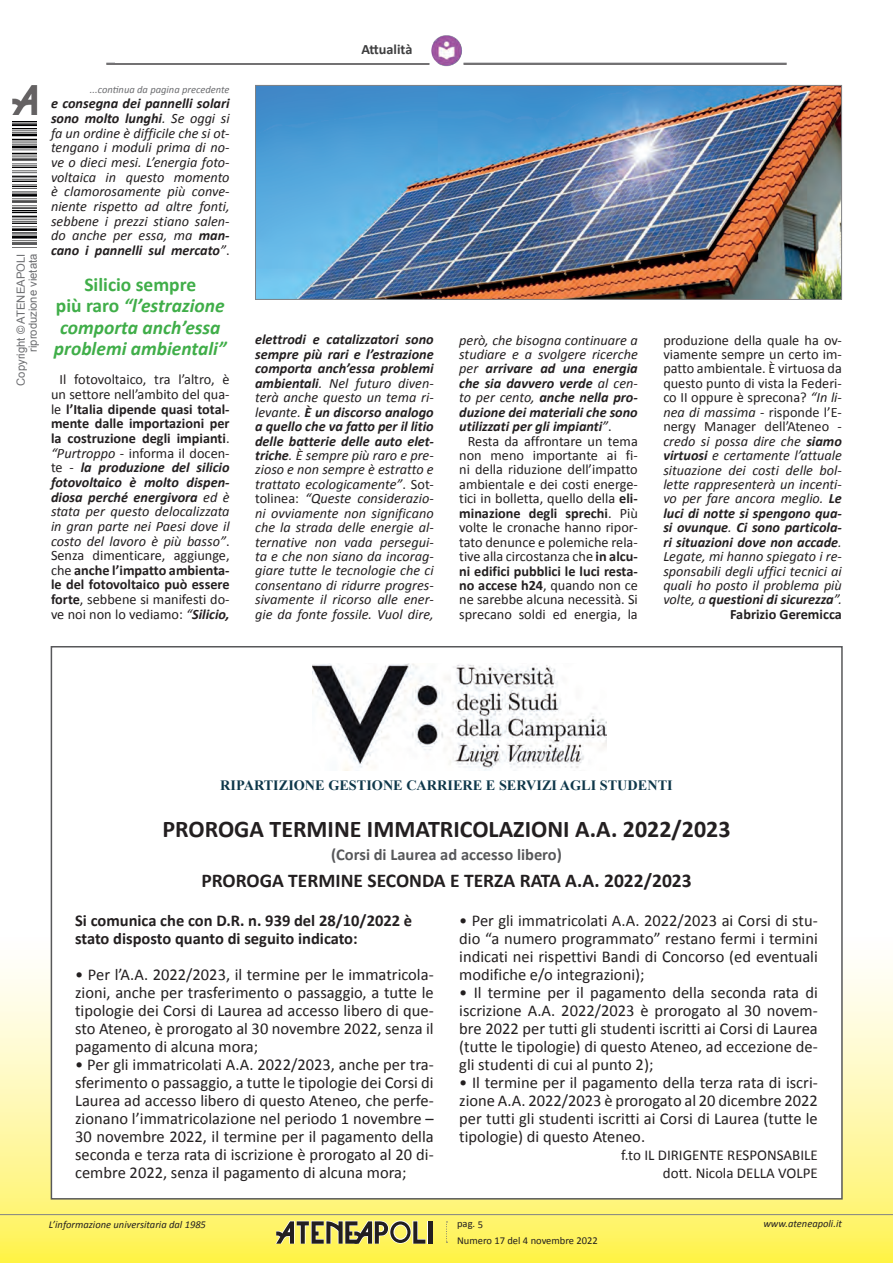
<style>
.page{position:relative;width:893px;height:1263px;background:#fff}
.page>*{position:absolute;margin:0;border:0;box-sizing:border-box;transform-origin:0 0}
.t1{font:700 24px "Calibri";color:#231f20}
.t2{font:italic 700 19.5px/21.5px "Calibri";color:#40ae49;text-align:center}
.t3{font:700 19.5px "Calibri";color:#231f20}
.t4{font:16.5px/18px "Calibri";color:#231f20;text-align:justify}
.t5{font:700 16.5px/18px "Calibri";color:#231f20}
.t6{font:700 16.5px "Calibri";color:#57585a}
.t7{font:15px/18px "Calibri";color:#231f20;text-align:right}
.t8{font:italic 14.25px/14.4px "Calibri";color:#231f20;text-align:justify}
.t9{font:14.25px/14.7px "Calibri";color:#231f20;text-align:center}
.t10{font:italic 700 14.25px "Calibri";color:#231f20}
.t11{font:700 14.25px "Calibri";color:#231f20}
.t12{font:700 14.25px "Times New Roman";color:#0e374a}
.t13{font:700 14.25px "Calibri";color:#3e3e3f}
.t14{font:11.25px/12px "Arial";color:#6c6d70;text-align:right}
.t15{font:italic 10.5px "Calibri";color:#231f20}
.t16{font:10.5px "Calibri";color:#231f20}
.t17{font:italic 10.5px "Calibri";color:#6c6d70}
.s1{font-weight:700}
.s2{font-style:normal}
.s3{font-style:italic}
.s4{font-weight:700;font-style:italic}
.s5{font-weight:400}
.s6{font-weight:400;font-style:normal}
.s7{font-weight:700;font-style:normal}
</style>
<div class="page">
<svg style="left:0;top:932px;width:893px;height:331px;background:#fdf484"></svg>
<img style="left:13px;top:121px;width:23px;height:124px">
<img style="left:429px;top:35px;width:33px;height:32px">
<hr style="left:463px;top:63px;width:324px;height:1px;background:#808285">
<hr style="left:463px;top:64px;width:324px;height:1px;background:#231f20">
<hr style="left:106px;top:63px;width:323px;height:1px;background:#808285">
<hr style="left:106px;top:64px;width:323px;height:1px;background:#231f20">
<hr style="left:0;top:1214px;width:893px;height:1px;background:#808285">
<svg style="left:446px;top:1221px;width:1px;height:22px"></svg>
<svg style="left:427px;top:1221px;width:6px;height:23px"></svg>
<hr style="left:428px;top:1221px;width:4px;height:23px;background:#231f20">
<svg style="left:275px;top:1220px;width:150px;height:24px;background:#9f995d"></svg>
<div style="left:115px;top:43px;width:331px;height:20px;background:#fff"></div>
<img style="left:12px;top:85px;width:25px;height:30px">
<img style="left:257px;top:87px;width:583px;height:211px">
<div style="left:255px;top:85px;width:587px;height:215px;border:1px solid #808285"></div>
<div style="left:51px;top:646px;width:792px;height:553px;background:#fff;border:2px solid #57585a"></div>
<img style="left:312px;top:663px;width:295px;height:107px">
<p class="t14" style="left:15px;top:386px;width:133px;rotate:-90deg">Copyright © ATENEAPOLI riproduzione vietata</p>
<p class="t17" style="left:90px;top:82px;width:141px">...continua da pagina precedente</p>
<p class="t8" style="left:51px;top:96px;width:180px"><span class="s1">e consegna dei pannelli solari sono molto lunghi</span>. Se oggi si fa un ordine è difficile che si ot&shy;tengano i moduli prima di no&shy;ve o dieci mesi. L’energia foto&shy;voltaica in questo momento è clamorosamente più conve&shy;niente rispetto ad altre fonti, sebbene i prezzi stiano salen&shy;do anche per essa, ma <span class="s1">man&shy;cano i pannelli sul mercato</span>”<span class="s2">.</span></p>
<h2 class="t2" style="left:54px;top:273px;width:174px"><span class="s2">Silicio sempre<br>più raro</span> “l’estrazione comporta anch’essa problemi ambientali”</h2>
<p class="t9" style="left:51px;top:372px;width:180px">Il fotovoltaico, tra l’altro, è un settore nell’ambito del qua&shy;le <span class="s1">l’Italia dipende quasi total&shy;mente dalle importazioni per la costruzione degli impianti</span>. <span class="s3">“Purtroppo</span> - informa il docen&shy;te - <span class="s4">la produzione del silicio fotovoltaico è molto dispen&shy;diosa perché energivora</span> <span class="s3">ed è stata per questo delocalizzata in gran parte nei Paesi dove il costo del lavoro è più basso”</span>.<br>Senza dimenticare, aggiunge, che <span class="s1">anche l’impatto ambienta&shy;le del fotovoltaico può essere forte</span>, sebbene si manifesti do&shy;ve noi non lo vediamo: <span class="s3">“</span><span class="s4">Silicio,</span></p>
<p class="t13" style="left:361px;top:39px;width:53px">Attualità</p>
<p class="t13" style="left:351px;top:39px;width:63px">Federico II</p>
<p class="t9" style="left:304px;top:41px;width:110px">Sport Universi rio</p>
<p class="t8" style="left:255px;top:332px;width:180px"><span class="s1">elettrodi e catalizzatori sono sempre più rari e l’estrazione comporta anch’essa problemi ambientali</span>. Nel futuro diven&shy;terà anche questo un tema ri&shy;levante. <span class="s1">È un discorso analogo a quello che va fatto per il litio delle batterie delle auto elet&shy;triche</span>. È sempre più raro e pre&shy;zioso e non sempre è estratto e trattato ecologicamente”<span class="s2">. Sot&shy;tolinea:</span> “Queste considerazio&shy;ni ovviamente non significano che la strada delle energie al&shy;ternative non vada persegui&shy;ta e che non siano da incorag&shy;giare tutte le tecnologie che ci consentano di ridurre progres&shy;sivamente il ricorso alle ener&shy;gie da fonte fossile. Vuol dire,</p>
<p class="t8" style="left:459px;top:332px;width:180px">però, che bisogna continuare a</p>
<p class="t8" style="left:459px;top:346px;width:180px">studiare e a svolgere ricerche</p>
<p class="t10" style="left:459px;top:360px;width:180px"><span class="s5">per</span> arrivare ad una energia</p>
<p class="t10" style="left:459px;top:374px;width:180px">che sia davvero verde <span class="s5">al cen-</span></p>
<p class="t10" style="left:459px;top:389px;width:180px"><span class="s5">to per cento,</span> anche nella pro-</p>
<p class="t10" style="left:459px;top:403px;width:180px">duzione dei materiali che sono</p>
<p class="t10" style="left:459px;top:418px;width:154px">utilizzati per gli impianti<span class="s5">”</span><span class="s6">.</span></p>
<p class="t9" style="left:468px;top:433px;width:172px">Resta da affrontare un tema</p>
<p class="t9" style="left:459px;top:448px;width:180px">non meno importante ai fi-</p>
<p class="t9" style="left:459px;top:462px;width:180px">ni della riduzione dell’impatto</p>
<p class="t9" style="left:459px;top:476px;width:180px">ambientale e dei costi energe-</p>
<p class="t9" style="left:459px;top:491px;width:180px">tici in bolletta, quello della <span class="s1">eli-</span></p>
<p class="t11" style="left:459px;top:503px;width:180px">minazione degli sprechi<span class="s5">. Più</span></p>
<p class="t9" style="left:459px;top:520px;width:180px">volte le cronache hanno ripor-</p>
<p class="t9" style="left:459px;top:534px;width:180px">tato denunce e polemiche rela-</p>
<p class="t9" style="left:459px;top:549px;width:180px">tive alla circostanza che <span class="s1">in alcu-</span></p>
<p class="t11" style="left:459px;top:561px;width:180px">ni edifici pubblici le luci resta-</p>
<p class="t9" style="left:459px;top:577px;width:180px"><span class="s1">no accese h24</span>, quando non ce</p>
<p class="t9" style="left:459px;top:592px;width:180px">ne sarebbe alcuna necessità. Si</p>
<p class="t9" style="left:459px;top:606px;width:180px">sprecano soldi ed energia, la</p>
<p class="t8" style="left:663px;top:332px;width:180px;text-align:right"><span class="s2">produzione della quale ha ov&shy;viamente sempre un certo im&shy;patto ambientale. È virtuosa da questo punto di vista la Federi&shy;co II oppure è sprecona?</span> “In li&shy;nea di massima <span class="s2">- risponde l’E&shy;nergy Manager dell’Ateneo - </span>credo si possa dire che <span class="s1">siamo virtuosi</span> e certamente l’attuale situazione dei costi delle bol&shy;lette rappresenterà un incenti&shy;vo per fare ancora meglio. <span class="s1">Le luci di notte si spengono qua&shy;si ovunque</span>. <span class="s1">Ci sono particola&shy;ri situazioni dove non accade</span>.<br>Legate, mi hanno spiegato i re&shy;sponsabili degli uffici tecnici ai quali ho posto il problema più volte, a <span class="s1">questioni di sicurezza</span>”.<br><span class="s7">Fabrizio Geremicca</span></p>
<p class="t12" style="left:220px;top:775px;width:454px">RIPARTIZIONE GESTIONE CARRIERE E SERVIZI AGLI STUDENTI</p>
<h1 class="t1" style="left:162px;top:812px;width:569px">PROROGA TERMINE IMMATRICOLAZIONI A.A. 2022/2023</h1>
<p class="t6" style="left:331px;top:843px;width:232px">(Corsi di Laurea ad accesso libero)</p>
<h2 class="t3" style="left:201px;top:866px;width:492px">PROROGA TERMINE SECONDA E TERZA RATA A.A. 2022/2023</h2>
<p class="t5" style="left:75px;top:911px;width:339px">Si comunica che con D.R. n. 939 del 28/10/2022 è stato disposto quanto di seguito indicato:</p>
<p class="t4" style="left:75px;top:965px;width:360px">• Per l’A.A. 2022/2023, il termine per le immatricola&shy;zioni, anche per trasferimento o passaggio, a tutte le tipologie dei Corsi di Laurea ad accesso libero di que&shy;sto Ateneo, è prorogato al 30 novembre 2022, senza il pagamento di alcuna mora;</p>
<p class="t4" style="left:75px;top:1055px;width:360px">• Per gli immatricolati A.A. 2022/2023, anche per tra&shy;sferimento o passaggio, a tutte le tipologie dei Corsi di Laurea ad accesso libero di questo Ateneo, che perfe&shy;zionano l’immatricolazione nel periodo 1 novembre – 30 novembre 2022, il termine per il pagamento della seconda e terza rata di iscrizione è prorogato al 20 di&shy;cembre 2022, senza il pagamento di alcuna mora;</p>
<p class="t4" style="left:459px;top:911px;width:360px">• Per gli immatricolati A.A. 2022/2023 ai Corsi di stu&shy;dio “a numero programmato” restano fermi i termini indicati nei rispettivi Bandi di Concorso (ed eventuali modifiche e/o integrazioni);</p>
<p class="t4" style="left:459px;top:983px;width:360px">• Il termine per il pagamento della seconda rata di iscrizione A.A. 2022/2023 è prorogato al 30 novem&shy;bre 2022 per tutti gli studenti iscritti ai Corsi di Laurea (tutte le tipologie) di questo Ateneo, ad eccezione de&shy;gli studenti di cui al punto 2);</p>
<p class="t4" style="left:459px;top:1073px;width:360px">• Il termine per il pagamento della terza rata di iscri&shy;zione A.A. 2022/2023 è prorogato al 20 dicembre 2022 per tutti gli studenti iscritti ai Corsi di Laurea (tutte le tipologie) di questo Ateneo.</p>
<p class="t7" style="left:621px;top:1146px;width:198px">f.to IL DIRIGENTE RESPONSABILE dott. Nicola DELLA VOLPE</p>
<p class="t15" style="left:49px;top:1217px;width:159px">L’informazione universitaria dal 1985</p>
<p class="t15" style="left:763px;top:1216px;width:80px">www.ateneapoli.it</p>
<p class="t16" style="left:457px;top:1234px;width:142px">Numero 17 del 4 novembre 2022</p>
<p class="t16" style="left:457px;top:1216px;width:28px">pag. 5</p>
</div>
